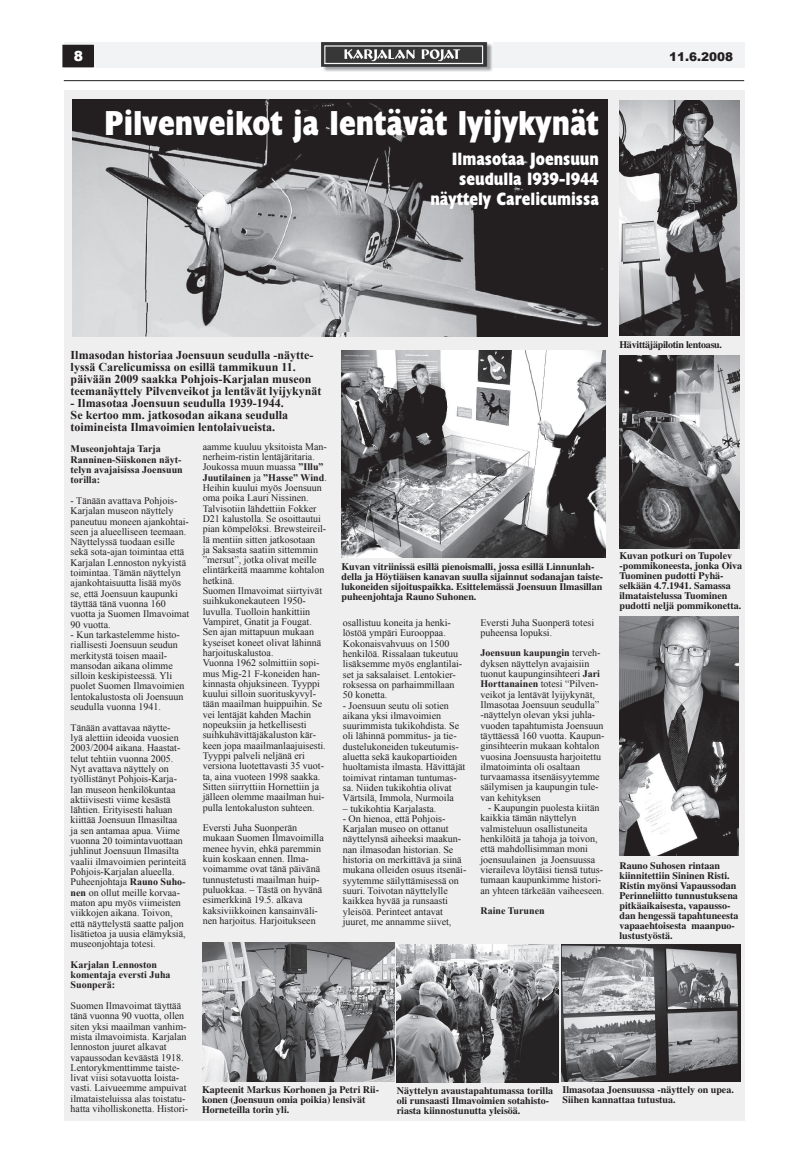
<style>
.page{position:relative;width:808px;height:1163px;background:#fff}
.page>*{position:absolute;margin:0;border:0;box-sizing:border-box;transform-origin:0 0}
.t1{font:700 condensed 35px "Humanist 521 BT Xtra";color:#fff}
.t2{font:700 condensed 18px/20px "Humanist 521 BT Xtra";color:#fff;text-align:right}
.t3{font:900 14px "Arial";color:#fff}
.t4{font:700 12px/12px "Times New Roman";color:#231f20}
.t5{font:900 12px "Arial";color:#231f20}
.t6{font:10px/10.3px "Times New Roman";color:#231f20}
.t7{font:700 10px/10px "Times";color:#231f20}
.t8{font:700 10px/10.3px "Times New Roman";color:#231f20}
.t9{font:700 10px "Times";letter-spacing:-.025em;color:#231f20}
.s1{font-weight:700}
</style>
<div class="page">
<div style="left:64px;top:43px;width:680px;height:25px;background:#f2f3f4"></div>
<img style="left:321px;top:43px;width:171px;height:28px">
<div style="left:63px;top:45px;width:30px;height:22px;background:#231f20"></div>
<div style="left:62px;top:45px;width:32px;height:22px;border:1px solid #231f20"></div>
<hr style="left:64px;top:80px;width:680px;height:1px;background:#231f20">
<div style="left:64px;top:90px;width:680px;height:1030px;background:#efeff0"></div>
<img style="left:73px;top:100px;width:535px;height:236px">
<img style="left:342px;top:351px;width:263px;height:207px">
<img style="left:619px;top:101px;width:120px;height:235px">
<img style="left:619px;top:355px;width:120px;height:193px">
<img style="left:619px;top:616px;width:120px;height:239px">
<img style="left:203px;top:942px;width:191px;height:139px">
<img style="left:397px;top:944px;width:162px;height:137px">
<img style="left:562px;top:944px;width:178px;height:137px">
<h3 class="t3" style="left:74px;top:48px;width:11px">8</h3>
<p class="t5" style="left:669px;top:50px;width:66px">11.6.2008</p>
<h1 class="t1" style="left:104px;top:101px;width:496px">Pilvenveikot ja lentävät lyijykynät</h1>
<h2 class="t2" style="left:430px;top:148px;width:170px">Ilmasotaa Joensuun seudulla 1939-1944 näyttely Carelicumissa</h2>
<p class="t4" style="left:71px;top:349px;width:252px">Ilmasodan historiaa Joensuun seudulla -näytte&shy;lyssä Carelicumissa on esillä tammikuun 11. päivään 2009 saakka Pohjois-Karjalan museon teemanäyttely Pilvenveikot ja lentävät lyijykynät</p>
<p class="t4" style="left:71px;top:397px;width:219px">- Ilmasotaa Joensuun seudulla 1939-1944.<br>Se kertoo mm. jatkosodan aikana seudulla toimineista Ilmavoimien lentolaivueista.</p>
<p class="t9" style="left:619px;top:339px;width:104px">Hävittäjäpilotin lentoasu.</p>
<p class="t8" style="left:71px;top:444px;width:114px">Museonjohtaja Tarja<br>Ranninen-Siiskonen näyt&shy;telyn avajaisissa Joensuun torilla:</p>
<p class="t6" style="left:71px;top:495px;width:120px">- Tänään avattava Pohjois-<br>Karjalan museon näyttely paneutuu moneen ajankohtai&shy;seen ja alueelliseen teemaan.<br>Näyttelyssä tuodaan esille sekä sota-ajan toimintaa että<br>Karjalan Lennoston nykyistä toimintaa. Tämän näyttelyn ajankohtaisuutta lisää myös se, että Joensuun kaupunki täyttää tänä vuonna 160 vuotta ja Suomen Ilmavoimat<br>90 vuotta.</p>
<p class="t6" style="left:71px;top:629px;width:115px">- Kun tarkastelemme histo&shy;riallisesti Joensuun seudun merkitystä toisen maail&shy;mansodan aikana olimme silloin keskipisteessä. Yli puolet Suomen Ilmavoimien lentokalustosta oli Joensuun seudulla vuonna 1941.</p>
<p class="t6" style="left:71px;top:722px;width:117px">Tänään avattavaa näytte-<br>lyä alettiin ideoida vuosien<br>2003/2004 aikana. Haastat&shy;telut tehtiin vuonna 2005.<br>Nyt avattava näyttely on työllistänyt Pohjois-Karja&shy;lan museon henkilökuntaa aktiivisesti viime kesästä lähtien. Erityisesti haluan kiittää Joensuun Ilmasiltaa ja sen antamaa apua. Viime vuonna 20 toimintavuottaan juhlinut Joensuun Ilmasilta vaalii ilmavoimien perinteitä<br>Pohjois-Karjalan alueella.<br>Puheenjohtaja <span class="s1">Rauno Suho&shy;nen</span> on ollut meille korvaa&shy;maton apu myös viimeisten viikkojen aikana. Toivon, että näyttelystä saatte paljon lisätietoa ja uusia elämyksiä, museonjohtaja totesi.</p>
<p class="t8" style="left:71px;top:959px;width:101px">Karjalan Lennoston komentaja eversti Juha<br>Suonperä:</p>
<p class="t6" style="left:71px;top:1000px;width:119px">Suomen Ilmavoimat täyttää tänä vuonna 90 vuotta, ollen siten yksi maailman vanhim&shy;mista ilmavoimista. Karjalan lennoston juuret alkavat vapaussodan keväästä 1918.<br>Lentorykmenttimme taiste&shy;livat viisi sotavuotta loista&shy;vasti. Laivueemme ampuivat ilmataisteluissa alas toistatu&shy;hatta viholliskonetta. Histori-</p>
<p class="t6" style="left:203px;top:441px;width:126px">aamme kuuluu yksitoista Man&shy;nerheim-ristin lentäjäritaria.<br>Joukossa muun muassa <span class="s1">”Illu”<br>Juutilainen</span> ja <span class="s1">”Hasse” Wind</span>.<br>Heihin kuului myös Joensuun oma poika Lauri Nissinen.<br>Talvisotiin lähdettiin Fokker<br>D21 kalustolla. Se osoittautui pian kömpelöksi. Brewsteireil&shy;lä mentiin sitten jatkosotaan<br>ja Saksasta saatiin sittemmin ”mersut”, jotka olivat meille elintärkeitä maamme kohtalon hetkinä.<br>Suomen Ilmavoimat siirtyivät suihkukonekauteen 1950- luvulla. Tuolloin hankittiin<br>Vampiret, Gnatit ja Fougat.<br>Sen ajan mittapuun mukaan kyseiset koneet olivat lähinnä harjoituskalustoa.<br>Vuonna 1962 solmittiin sopi&shy;mus Mig-21 F-koneiden han&shy;kinnasta ohjuksineen. Tyyppi kuului silloin suorituskyvyl&shy;tään maailman huippuihin. Se vei lentäjät kahden Machin nopeuksiin ja hetkellisesti suihkuhävittäjäkaluston kär&shy;keen jopa maailmanlaajuisesti.<br>Tyyppi palveli neljänä eri versiona luotettavasti 35 vuot&shy;ta, aina vuoteen 1998 saakka.<br>Sitten siirryttiin Hornettiin ja jälleen olemme maailman hui&shy;pulla lentokaluston suhteen.</p>
<p class="t6" style="left:203px;top:822px;width:123px">Eversti Juha Suonperän mukaan Suomen Ilmavoimilla menee hyvin, ehkä paremmin kuin koskaan ennen. Ilma&shy;voimamme ovat tänä päivänä tunnustetusti maailman huip&shy;puluokkaa. – Tästä on hyvänä esimerkkinä 19.5. alkava kaksiviikkoinen kansainväli&shy;nen harjoitus. Harjoitukseen</p>
<p class="t7" style="left:342px;top:561px;width:263px">Kuvan vitriinissä esillä pienoismalli, jossa esillä Linnunlah&shy;della ja Höytiäisen kanavan suulla sijainnut sodanajan taiste&shy;lukoneiden sijoituspaikka. Esittelemässä Joensuun Ilmasillan puheenjohtaja Rauno Suhonen.</p>
<p class="t6" style="left:343px;top:617px;width:121px">osallistuu koneita ja henki&shy;löstöä ympäri Eurooppaa.<br>Kokonaisvahvuus on 1500 henkilöä. Rissalaan tukeutuu lisäksemme myös englantilai&shy;set ja saksalaiset. Lentokier&shy;roksessa on parhaimmillaan<br>50 konetta.</p>
<p class="t6" style="left:343px;top:699px;width:124px">- Joensuun seutu oli sotien aikana yksi ilmavoimien suurimmista tukikohdista. Se oli lähinnä pommitus- ja tie&shy;dustelukoneiden tukeutumis&shy;aluetta sekä kaukopartioiden huoltamista ilmasta. Hävittäjät toimivat rintaman tuntumas&shy;sa. Niiden tukikohtia olivat<br>Värtsilä, Immola, Nurmoila</p>
<p class="t6" style="left:343px;top:802px;width:95px">– tukikohtia Karjalasta.</p>
<p class="t6" style="left:343px;top:813px;width:125px">- On hienoa, että Pohjois-<br>Karjalan museo on ottanut näyttelynsä aiheeksi maakun&shy;nan ilmasodan historian. Se historia on merkittävä ja siinä mukana olleiden osuus itsenäi&shy;syytemme säilyttämisessä on suuri. Toivotan näyttelylle kaikkea hyvää ja runsaasti yleisöä. Perinteet antavat juuret, me annamme siivet,</p>
<p class="t6" style="left:480px;top:616px;width:115px">Eversti Juha Suonperä totesi puheensa lopuksi.</p>
<p class="t6" style="left:480px;top:647px;width:125px"><span class="s1">Joensuun kaupungin</span> terveh&shy;dyksen näyttelyn avajaisiin tuonut kaupunginsihteeri <span class="s1">Jari<br>Horttanainen</span> totesi “Pilven&shy;veikot ja lentävät lyijykynät,<br>Ilmasotaa Joensuun seudulla” -näyttelyn olevan yksi juhla&shy;vuoden tapahtumista Joensuun täyttäessä 160 vuotta. Kaupun&shy;ginsihteerin mukaan kohtalon vuosina Joensuusta harjoitettu ilmatoiminta oli osaltaan turvaamassa itsenäisyytemme säilymisen ja kaupungin tule&shy;van kehityksen</p>
<p class="t6" style="left:480px;top:802px;width:125px;text-indent:8px">- Kaupungin puolesta kiitän kaikkia tämän näyttelyn valmisteluun osallistuneita henkilöitä ja tahoja ja toivon, että mahdollisimman moni joensuulainen ja Joensuussa vieraileva löytäisi tiensä tutus&shy;tumaan kaupunkimme histori&shy;an yhteen tärkeään vaiheeseen.</p>
<p class="t8" style="left:480px;top:905px;width:66px">Raine Turunen</p>
<p class="t7" style="left:619px;top:550px;width:124px">Kuvan potkuri on Tupolev -pommikoneesta, jonka Oiva<br>Tuominen pudotti Pyhä&shy;selkään 4.7.1941. Samassa ilmataistelussa Tuominen pudotti neljä pommikonetta.</p>
<p class="t7" style="left:619px;top:860px;width:120px">Rauno Suhosen rintaan kiinnitettiin Sininen Risti.<br>Ristin myönsi Vapaussodan<br>Perinneliitto tunnustuksena pitkäaikaisesta, vapausso&shy;dan hengessä tapahtuneesta vapaaehtoisesta maanpuo&shy;lustustyöstä.</p>
<p class="t7" style="left:202px;top:1084px;width:179px">Kapteenit Markus Korhonen ja Petri Rii&shy;konen (Joensuun omia poikia) lensivät<br>Horneteilla torin yli.</p>
<p class="t7" style="left:397px;top:1084px;width:158px">Näyttelyn avaustapahtumassa torilla oli runsaasti Ilmavoimien sotahisto&shy;riasta kiinnostunutta yleisöä.</p>
<p class="t7" style="left:562px;top:1083px;width:173px">Ilmasotaa Joensuussa -näyttely on upea.<br>Siihen kannattaa tutustua.</p>
</div>
